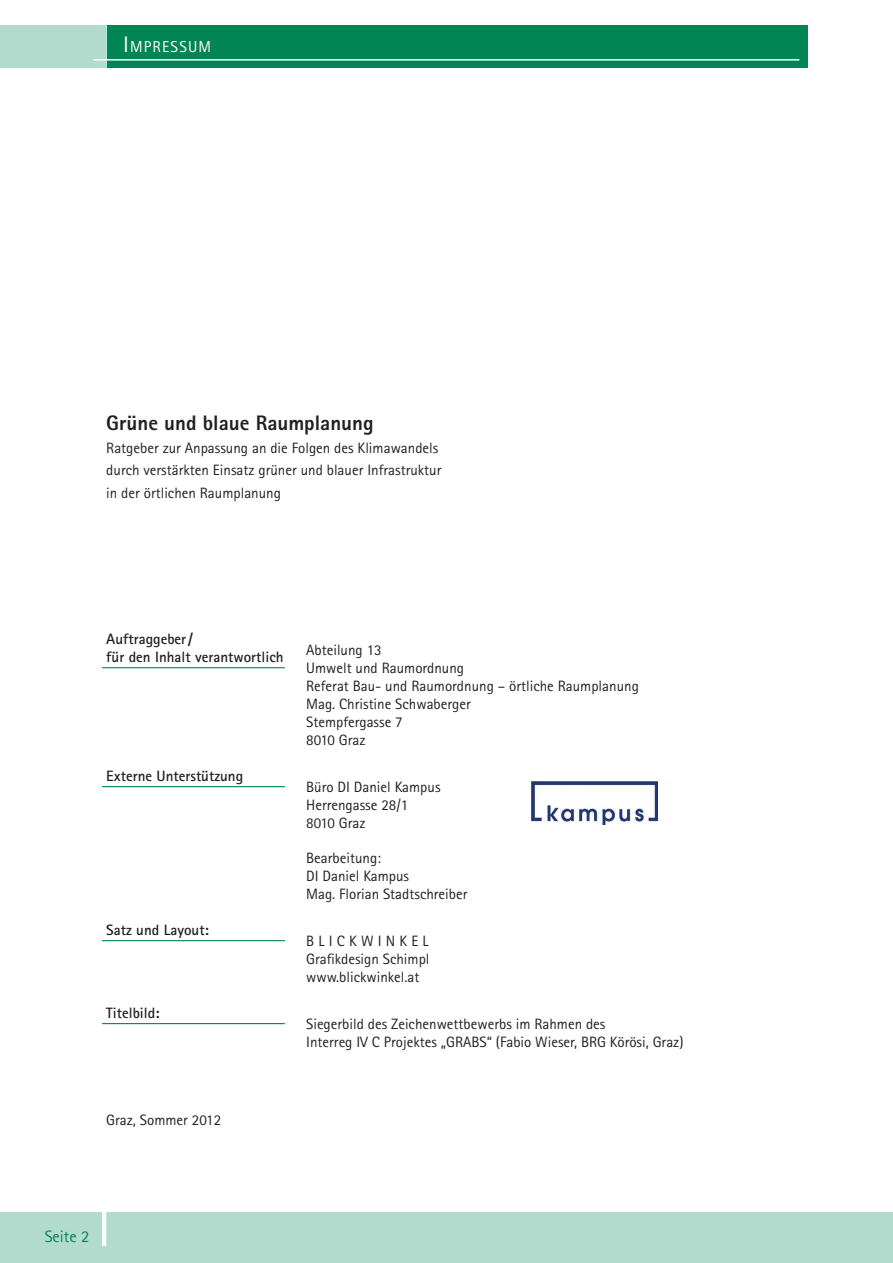
<style>
.page{position:relative;width:893px;height:1263px;background:#fff}
.page>*{position:absolute;margin:0;border:0;box-sizing:border-box;transform-origin:0 0}
.t1{font:800 21px "Rotis Sans Serif Std";color:#231f20}
.t2{font:16.5px "Rotis Sans Serif Std";color:#028554}
.t3{font:15.75px "Rotis Sans Serif Std";letter-spacing:.07em;color:#fff}
.t4{font:15px/18px "Rotis Sans Serif Std";color:#231f20}
.t5{font:700 15px/18px "Rotis Sans Serif Std";color:#231f20}
.s1{font-size:22.5px}
</style>
<div class="page">
<div style="left:106px;top:26px;width:702px;height:42px;background:#028554"></div>
<div style="left:0;top:26px;width:106px;height:42px;background:#b2dbcd"></div>
<hr style="left:94px;top:59px;width:705px;height:2px;background:#fff">
<div style="left:0;top:1212px;width:893px;height:51px;background:#b2dbcd"></div>
<hr style="left:102px;top:1208px;width:4px;height:38px;background:#fff">
<hr style="left:102px;top:667px;width:183px;height:1px;background:#028554">
<hr style="left:102px;top:786px;width:183px;height:1px;background:#028554">
<img style="left:531px;top:781px;width:127px;height:43px">
<hr style="left:102px;top:940px;width:183px;height:1px;background:#028554">
<hr style="left:102px;top:1023px;width:183px;height:1px;background:#028554">
<p class="t3" style="left:123px;top:38px;width:89px"><span class="s1">I</span>MPRESSUM</p>
<h1 class="t1" style="left:106px;top:410px;width:269px">Grüne und blaue Raumplanung</h1>
<p class="t4" style="left:106px;top:436px;width:337px;line-height:22.5px">Ratgeber zur Anpassung an die Folgen des Klimawandels durch verstärkten Einsatz grüner und blauer Infrastruktur in der örtlichen Raumplanung</p>
<p class="t5" style="left:106px;top:629px;width:179px">Auftraggeber/<br>für den Inhalt verantwortlich</p>
<p class="t5" style="left:106px;top:766px;width:138px">Externe Unterstützung</p>
<p class="t5" style="left:106px;top:920px;width:104px">Satz und Layout:</p>
<p class="t5" style="left:106px;top:1003px;width:55px">Titelbild:</p>
<p class="t4" style="left:306px;top:640px;width:334px">Abteilung 13<br>Umwelt und Raumordnung<br>Referat Bau- und Raumordnung – örtliche Raumplanung<br>Mag. Christine Schwaberger<br>Stempfergasse 7<br>8010 Graz</p>
<p class="t4" style="left:306px;top:777px;width:136px">Büro DI Daniel Kampus<br>Herrengasse 28/1<br>8010 Graz</p>
<p class="t4" style="left:306px;top:848px;width:163px">Bearbeitung:<br>DI Daniel Kampus<br>Mag. Florian Stadtschreiber</p>
<p class="t4" style="left:306px;top:931px;width:125px;text-align:justify">BLICKWINKEL Grafikdesign Schimpl www.blickwinkel.at</p>
<p class="t4" style="left:306px;top:1014px;width:379px">Siegerbild des Zeichenwettbewerbs im Rahmen des<br>Interreg IV C Projektes „GRABS“ (Fabio Wieser, BRG Körösi, Graz)</p>
<p class="t4" style="left:106px;top:1111px;width:116px">Graz, Sommer 2012</p>
<p class="t2" style="left:45px;top:1226px;width:46px">Seite 2</p>
</div>
